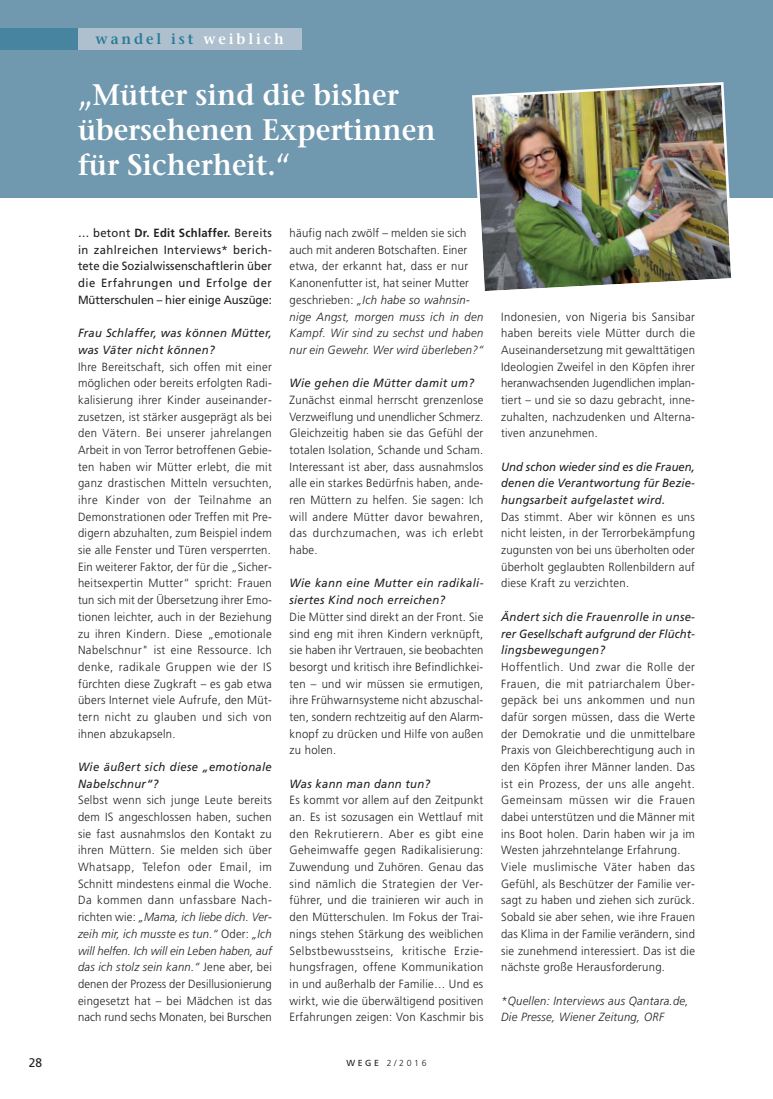
<style>
.page{position:relative;width:773px;height:1099px;background:#fff}
.page>*{position:absolute;margin:0;border:0;box-sizing:border-box;transform-origin:0 0}
.t1{font:600 29.62px/35px "Stone Serif Std";color:#fff;scale:.95 1}
.t2{font:600 15px "Stone Serif Std";letter-spacing:.2em;color:#297b97;scale:.95 1}
.t3{font:12.5px "Frutiger";color:#231f20;scale:.95 1}
.t4{font:300 11.88px/16.6px "Frutiger";letter-spacing:.025em;color:#231f20;text-align:justify;scale:.95 1}
.t5{font:italic 11.88px/16.6px "Frutiger";letter-spacing:.025em;color:#231f20;scale:.95 1}
.t6{font:11.88px/16.6px "Frutiger";color:#231f20;text-align:justify;scale:.95 1}
.t7{font:italic 300 11.88px/16.6px "Frutiger";letter-spacing:.025em;color:#231f20;scale:.95 1}
.t8{font:300 8.75px "Frutiger";color:#231f20}
.s1{color:#fff}
.s2{font-weight:700}
.s3{font-style:italic}
.s4{font-weight:400}
</style>
<div class="page">
<div style="left:0;top:0;width:772px;height:198px;background:#7098af"></div>
<div style="left:0;top:28px;width:301px;height:22px;background:#46849f"></div>
<div style="left:78px;top:28px;width:223px;height:22px;background:#aec0ce"></div>
<img style="left:472px;top:82px;width:259px;height:209px">
<p class="t2" style="left:95px;top:30px;width:200px">wandel ist <span class="s1">weiblich</span></p>
<h1 class="t1" style="left:78px;top:77px;width:378px">„Mütter sind die bisher übersehenen Expertinnen für Sicherheit.“</h1>
<p class="t6" style="left:78px;top:224px;width:205px">… betont <span class="s2">Dr. Edit Schlaffer.</span> Bereits in zahlreichen Interviews* berich&shy;tete die Sozialwissenschaftlerin über die Erfahrungen und Erfolge der Mütterschulen – hier einige Auszüge:</p>
<p class="t5" style="left:78px;top:325px;width:205px">Frau Schlaffer, was können Mütter, was Väter nicht können?</p>
<p class="t4" style="left:78px;top:358px;width:205px">Ihre Bereitschaft, sich offen mit einer möglichen oder bereits erfolgten Radi&shy;kalisierung ihrer Kinder auseinander&shy;zusetzen, ist stärker ausgeprägt als bei den Vätern. Bei unserer jahrelangen Arbeit in von Terror betroffenen Gebie&shy;ten haben wir Mütter erlebt, die mit ganz drastischen Mitteln versuchten, ihre Kinder von der Teilnahme an Demonstrationen oder Treffen mit Pre&shy;digern abzuhalten, zum Beispiel indem sie alle Fenster und Türen versperrten.<br>Ein weiterer Faktor, der für die „Sicher&shy;heitsexpertin Mutter“ spricht: Frauen tun sich mit der Übersetzung ihrer Emo&shy;tionen leichter, auch in der Beziehung zu ihren Kindern. Diese „emotionale Nabelschnur" ist eine Ressource. Ich denke, radikale Gruppen wie der IS fürchten diese Zugkraft – es gab etwa übers Internet viele Aufrufe, den Müt&shy;tern nicht zu glauben und sich von ihnen abzukapseln.</p>
<p class="t5" style="left:78px;top:758px;width:205px">Wie äußert sich diese „emotionale<br>Nabelschnur“?</p>
<p class="t4" style="left:78px;top:791px;width:205px">Selbst wenn sich junge Leute bereits dem IS angeschlossen haben, suchen sie fast ausnahmslos den Kontakt zu ihren Müttern. Sie melden sich über Whatsapp, Telefon oder Email, im Schnitt mindestens einmal die Woche.<br>Da kommen dann unfassbare Nach&shy;richten wie: <span class="s3">„Mama, ich liebe dich. Ver&shy;zeih mir, ich musste es tun.“</span> Oder: <span class="s3">„Ich will helfen. Ich will ein Leben haben, auf das ich stolz sein kann.“</span> Jene aber, bei denen der Prozess der Desillusionierung eingesetzt hat – bei Mädchen ist das nach rund sechs Monaten, bei Burschen</p>
<p class="t4" style="left:289px;top:225px;width:205px;text-align:left">häufig nach zwölf – melden sie sich auch mit anderen Botschaften. Einer etwa, der erkannt hat, dass er nur Kanonenfutter ist, hat seiner Mutter geschrieben: <span class="s3">„Ich habe so wahnsin&shy;nige Angst, morgen muss ich in den Kampf. Wir sind zu sechst und haben nur ein Gewehr. Wer wird überleben?“</span></p>
<p class="t5" style="left:289px;top:375px;width:196px">Wie gehen die Mütter damit um?</p>
<p class="t4" style="left:289px;top:391px;width:205px">Zunächst einmal herrscht grenzenlose Verzweiflung und unendlicher Schmerz.<br>Gleichzeitig haben sie das Gefühl der totalen Isolation, Schande und Scham.<br>Interessant ist aber, dass ausnahmslos alle ein starkes Bedürfnis haben, ande&shy;ren Müttern zu helfen. Sie sagen: Ich will andere Mütter davor bewahren, das durchzumachen, was ich erlebt habe.</p>
<p class="t5" style="left:289px;top:575px;width:205px">Wie kann eine Mutter ein radikali&shy;siertes Kind noch erreichen?</p>
<p class="t4" style="left:289px;top:608px;width:205px">Die Mütter sind direkt an der Front. Sie sind eng mit ihren Kindern verknüpft, sie haben ihr Vertrauen, sie beobachten besorgt und kritisch ihre Befindlichkei&shy;ten – und wir müssen sie ermutigen, ihre Frühwarnsysteme nicht abzuschal&shy;ten, sondern rechtzeitig auf den Alarm&shy;knopf zu drücken und Hilfe von außen zu holen.</p>
<p class="t5" style="left:289px;top:775px;width:149px">Was kann man dann tun?</p>
<p class="t4" style="left:289px;top:791px;width:205px">Es kommt vor allem auf den Zeitpunkt an. Es ist sozusagen ein Wettlauf mit den Rekrutierern. Aber es gibt eine Geheimwaffe gegen Radikalisierung:<br>Zuwendung und Zuhören. Genau das sind nämlich die Strategien der Ver&shy;führer, und die trainieren wir auch in den Mütterschulen. Im Fokus der Trai&shy;nings stehen Stärkung des weiblichen Selbstbewusstseins, kritische Erzie&shy;hungsfragen, offene Kommunikation in und außerhalb der Familie… Und es wirkt, wie die überwältigend positiven Erfahrungen zeigen: Von Kaschmir bis</p>
<p class="t3" style="left:29px;top:1055px;width:16px">28</p>
<p class="t8" style="left:346px;top:1057px;width:82px"><span class="s4">WEGE</span> 2/2016</p>
<p class="t4" style="left:501px;top:308px;width:205px">Indonesien, von Nigeria bis Sansibar haben bereits viele Mütter durch die Auseinandersetzung mit gewalttätigen Ideologien Zweifel in den Köpfen ihrer heranwachsenden Jugendlichen implan&shy;tiert – und sie so dazu gebracht, inne&shy;zuhalten, nachzudenken und Alterna&shy;tiven anzunehmen.</p>
<p class="t5" style="left:501px;top:458px;width:205px;text-align:justify">Und schon wieder sind es die Frauen, denen die Verantwortung für Bezie&shy;hungsarbeit aufgelastet wird.</p>
<p class="t4" style="left:501px;top:508px;width:205px">Das stimmt. Aber wir können es uns nicht leisten, in der Terrorbekämpfung zugunsten von bei uns überholten oder überholt geglaubten Rollenbildern auf diese Kraft zu verzichten.</p>
<p class="t5" style="left:501px;top:608px;width:205px;text-align:justify">Ändert sich die Frauenrolle in unse&shy;rer Gesellschaft aufgrund der Flücht&shy;lingsbewegungen?</p>
<p class="t4" style="left:501px;top:658px;width:205px;text-align:left">Hoffentlich. Und zwar die Rolle der Frauen, die mit patriarchalem Über&shy;gepäck bei uns ankommen und nun dafür sorgen müssen, dass die Werte der Demokratie und die unmittelbare Praxis von Gleichberechtigung auch in den Köpfen ihrer Männer landen. Das ist ein Prozess, der uns alle angeht.<br>Gemeinsam müssen wir die Frauen dabei unterstützen und die Männer mit ins Boot holen. Darin haben wir ja im Westen jahrzehntelange Erfahrung.<br>Viele muslimische Väter haben das Gefühl, als Beschützer der Familie ver&shy;sagt zu haben und ziehen sich zurück.<br>Sobald sie aber sehen, wie ihre Frauen das Klima in der Familie verändern, sind sie zunehmend interessiert. Das ist die nächste große Herausforderung.</p>
<p class="t7" style="left:501px;top:992px;width:199px">*Quellen: Interviews aus Qantara.de,<br>Die Presse, Wiener Zeitung, ORF</p>
</div>
